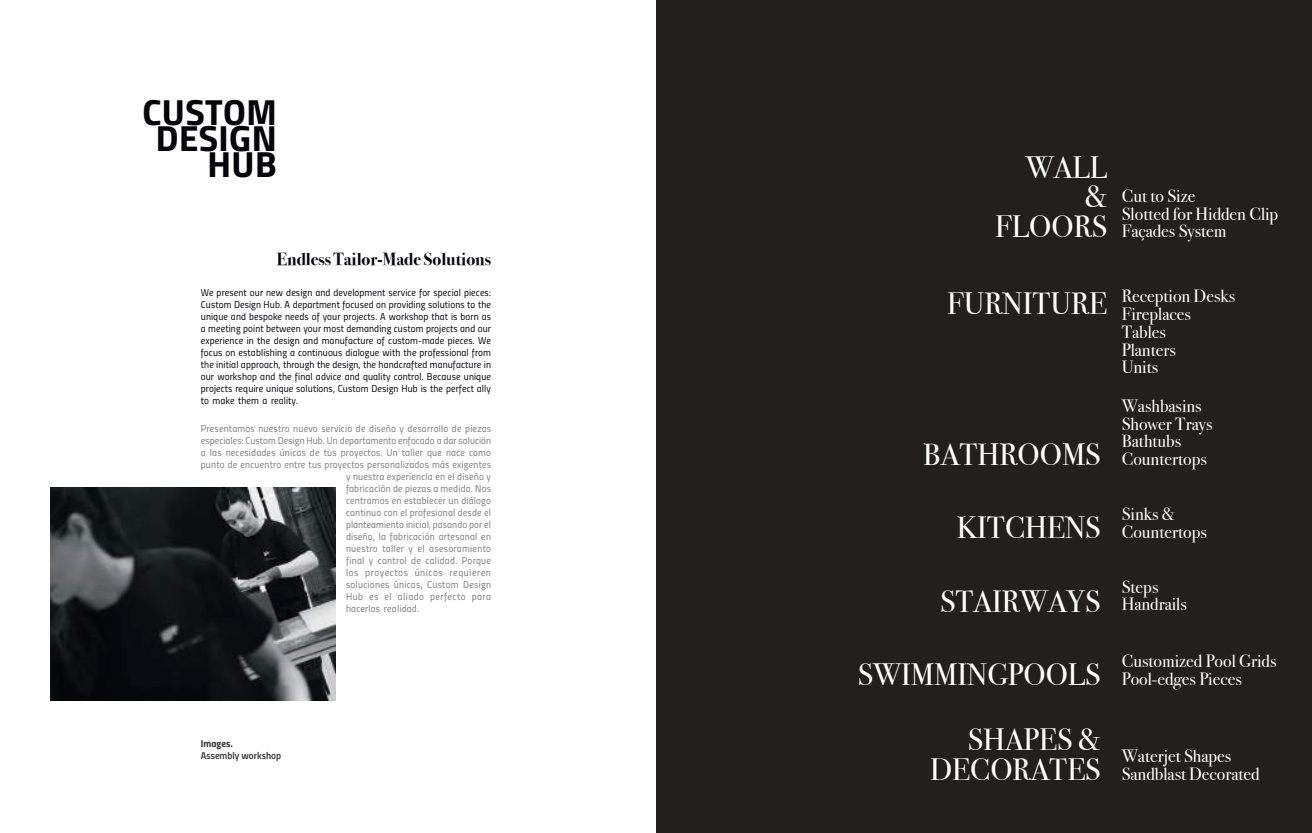
<style>
.page{position:relative;width:1312px;height:833px;background:#fff}
.page>*{position:absolute;margin:0;border:0;box-sizing:border-box;transform-origin:0 0}
.t1{font:36.38px/26.1px "Titillium Bold Upright";letter-spacing:.01em;color:#05050a;text-align:right;scale:1.06 1}
.t2{font:30.88px/29.5px "Bodoni Svty Two ITCTT";color:#fff;text-align:right}
.t3{font:17.75px/17.8px "Bodoni Svty Two ITCTT";color:#fff}
.t4{font:700 17.5px "Bodoni Svty Two ITCTT";color:#05050a}
.t5{font:10px/12px "Titillium Regular Upright";letter-spacing:.01em;color:#05050a;text-align:justify}
.t6{font:10px "Titillium Regular Upright";letter-spacing:.02em;color:#7d7c7e}
.t7{font:10px "Titillium Regular Upright";letter-spacing:.06em;color:#7d7c7e}
.t8{font:10px "Titillium Regular Upright";letter-spacing:.05em;color:#7d7c7e}
.t9{font:10px "Titillium Semibold Upright";color:#393535}
.t10{font:10px "Titillium Bold Upright";color:#393535}
</style>
<div class="page">
<div style="left:656px;top:0;width:655px;height:833px;background:#241f1f"></div>
<img style="left:51px;top:487px;width:284px;height:214px">
<h1 class="t1" style="left:142px;top:97px;width:128px">CUSTOM<br>DESIGN<br>HUB</h1>
<h3 class="t4" style="left:277px;top:245px;width:216px">Endless Tailor-Made Solutions</h3>
<p class="t5" style="left:201px;top:286px;width:291px">We present our new design and development service for special pieces:<br>Custom Design Hub. A department focused on providing solutions to the unique and bespoke needs of your projects. A workshop that is born as a meeting point between your most demanding custom projects and our experience in the design and manufacture of custom-made pieces. We focus on establishing a continuous dialogue with the professional from the initial approach, through the design, the handcrafted manufacture in our workshop and the final advice and quality control. Because unique projects require unique solutions, Custom Design Hub is the perfect ally to make them a reality.</p>
<p class="t6" style="left:201px;top:421px;width:292px">Presentamos nuestro nuevo servicio de diseño y desarrollo de piezas</p>
<p class="t6" style="left:201px;top:433px;width:292px">especiales: Custom Design Hub. Un departamento enfocado a dar solución</p>
<p class="t6" style="left:201px;top:445px;width:292px">a las necesidades únicas de tus proyectos. Un taller que nace como</p>
<p class="t6" style="left:201px;top:457px;width:292px">punto de encuentro entre tus proyectos personalizados más exigentes</p>
<p class="t6" style="left:346px;top:469px;width:146px">y nuestra experiencia en el diseño y</p>
<p class="t6" style="left:346px;top:481px;width:146px">fabricación de piezas a medida. Nos</p>
<p class="t6" style="left:346px;top:493px;width:146px">centramos en establecer un diálogo</p>
<p class="t6" style="left:346px;top:505px;width:146px">continuo con el profesional desde el</p>
<p class="t6" style="left:346px;top:517px;width:146px">planteamiento inicial, pasando por el</p>
<p class="t6" style="left:346px;top:529px;width:146px">diseño, la fabricación artesanal en</p>
<p class="t6" style="left:346px;top:541px;width:146px">nuestro taller y el asesoramiento</p>
<p class="t6" style="left:346px;top:553px;width:146px">final y control de calidad. Porque</p>
<p class="t7" style="left:346px;top:565px;width:146px">los proyectos únicos requieren</p>
<p class="t6" style="left:346px;top:577px;width:146px">soluciones únicas, Custom Design</p>
<p class="t8" style="left:346px;top:589px;width:146px">Hub es el aliado perfecto para</p>
<p class="t6" style="left:346px;top:601px;width:75px">hacerlos realidad.</p>
<p class="t10" style="left:201px;top:735px;width:33px">Images.</p>
<p class="t9" style="left:201px;top:748px;width:82px">Assembly workshop</p>
<h2 class="t2" style="left:994px;top:149px;width:113px">WALL<br>&amp;<br>FLOORS</h2>
<h3 class="t3" style="left:1121px;top:185px;width:158px">Cut to Size<br>Slotted for Hidden Clip<br>Façades System</h3>
<h2 class="t2" style="left:946px;top:286px;width:161px">FURNITURE</h2>
<h2 class="t2" style="left:923px;top:436px;width:179px">BATHROOMS</h2>
<h2 class="t2" style="left:956px;top:510px;width:145px">KITCHENS</h2>
<h2 class="t2" style="left:939px;top:583px;width:162px">STAIRWAYS</h2>
<h3 class="t3" style="left:1121px;top:285px;width:115px">Reception Desks<br>Fireplaces<br>Tables<br>Planters<br>Units</h3>
<h3 class="t3" style="left:1121px;top:395px;width:92px">Washbasins<br>Shower Trays<br>Bathtubs<br>Countertops</h3>
<h3 class="t3" style="left:1121px;top:503px;width:87px">Sinks &amp;<br>Countertops</h3>
<h3 class="t3" style="left:1121px;top:576px;width:67px">Steps<br>Handrails</h3>
<h2 class="t2" style="left:857px;top:656px;width:244px">SWIMMINGPOOLS</h2>
<h2 class="t2" style="left:929px;top:722px;width:172px">SHAPES &amp;<br>DECORATES</h2>
<h3 class="t3" style="left:1121px;top:650px;width:156px">Customized Pool Grids<br>Pool-edges Pieces</h3>
<h3 class="t3" style="left:1121px;top:745px;width:139px">Waterjet Shapes<br>Sandblast Decorated</h3>
</div>
